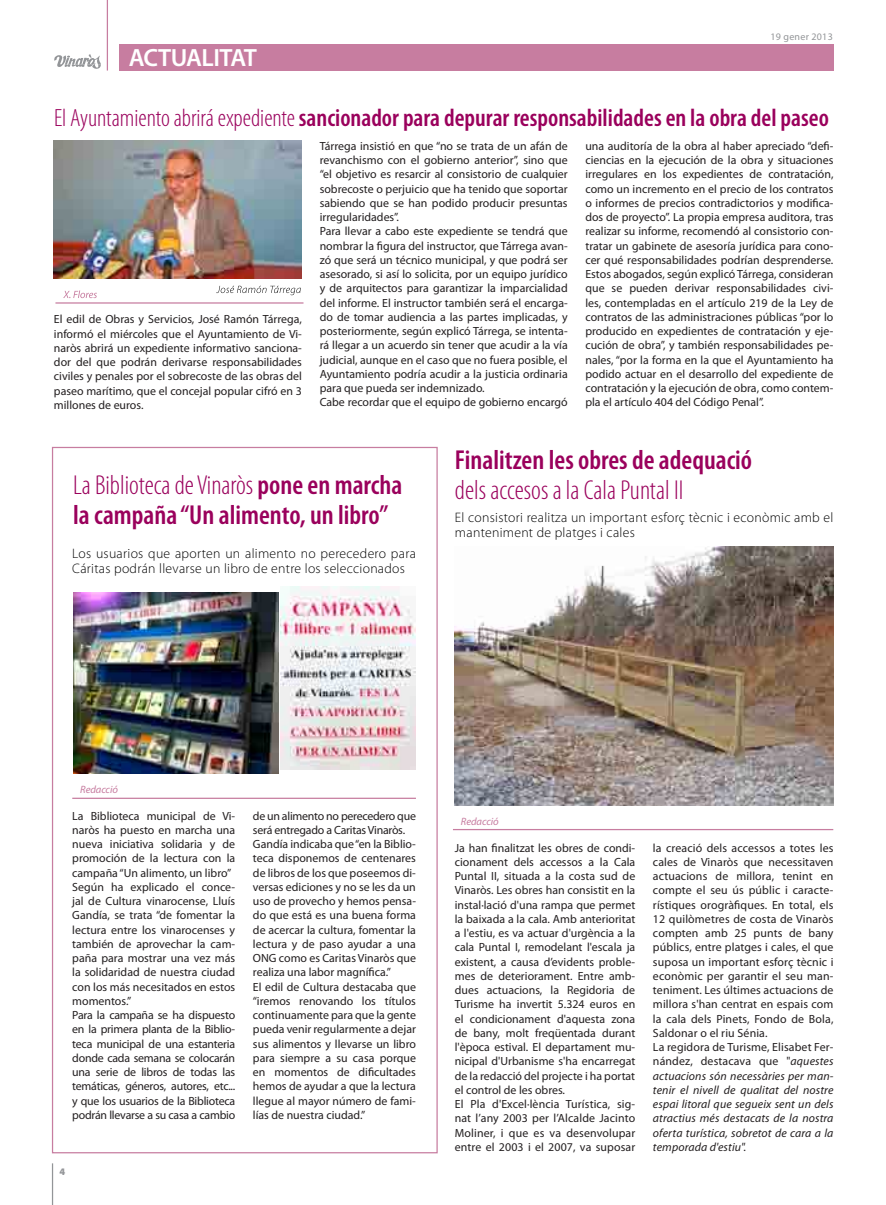
<style>
.page{position:relative;width:886px;height:1205px;background:#fff}
.page>*{position:absolute;margin:0;border:0;box-sizing:border-box;transform-origin:0 0}
.t1{font:600 condensed 27.5px/30px "Myriad Pro";color:#9a015c}
.t2{font:300 condensed 27.5px "Myriad Pro";color:#9a015c}
.t3{font:600 condensed 25px "Myriad Pro";color:#9a015c}
.t4{font:600 25px "Myriad Pro";letter-spacing:-.02em;color:#fff}
.t5{font:300 13.75px/15px "Myriad Pro";letter-spacing:.02em;color:#000}
.t6{font:11.88px/14.2px "Myriad Pro";color:#231f20}
.t7{font:italic 10.62px "Myriad Pro";letter-spacing:-.01em;color:#c77da0}
.t8{font:10px "Myriad Pro";letter-spacing:.025em;color:#939598}
.t9{font:900 10px "Myriad Pro";color:#939598}
.s1{font-weight:300}
.s2{font-style:italic}
</style>
<div class="page">
<hr style="left:52px;top:1163px;width:1px;height:42px;background:#939598">
<svg style="left:54px;top:54px;width:47px;height:15px"></svg>
<div style="left:119px;top:44px;width:714px;height:27px;background:#c77da0"></div>
<hr style="left:107px;top:0;width:1px;height:71px;background:#c77da0">
<hr style="left:453px;top:829px;width:380px;height:1px;background:#c77da0">
<hr style="left:72px;top:798px;width:344px;height:1px;background:#c77da0">
<svg style="left:63px;top:290px;width:34px;height:8px"></svg>
<hr style="left:55px;top:302px;width:248px;height:2px;background:#c77da0">
<img style="left:455px;top:546px;width:378px;height:259px">
<img style="left:54px;top:141px;width:247px;height:138px">
<img style="left:73px;top:593px;width:205px;height:180px">
<img style="left:281px;top:586px;width:135px;height:184px">
<svg style="left:216px;top:286px;width:85px;height:9px"></svg>
<h2 class="t4" style="left:129px;top:42px;width:130px">ACTUALITAT</h2>
<p class="t8" style="left:770px;top:31px;width:64px">19 gener 2013</p>
<h2 class="t3" style="left:54px;top:102px;width:776px"><span class="s1">El Ayuntamiento abrirá expediente</span> sancionador para depurar responsabilidades en la obra del paseo</h2>
<p class="t6" style="left:54px;top:312px;width:249px;text-align:justify">El edil de Obras y Servicios, José Ramón Tárrega, informó el miércoles que el Ayuntamiento de Vi&shy;naròs abrirá un expediente informativo sanciona&shy;dor del que podrán derivarse responsabilidades civiles y penales por el sobrecoste de las obras del paseo marítimo, que el concejal popular cifró en 3 millones de euros.</p>
<p class="t6" style="left:320px;top:138px;width:250px">Tárrega insistió en que “no se trata de un afán de revanchismo con el gobierno anterior”, sino que “el objetivo es resarcir al consistorio de cualquier sobrecoste o perjuicio que ha tenido que soportar sabiendo que se han podido producir presuntas irregularidades”.<br>Para llevar a cabo este expediente se tendrá que nombrar la figura del instructor, que Tárrega avan&shy;zó que será un técnico municipal, y que podrá ser asesorado, si así lo solicita, por un equipo jurídico y de arquitectos para garantizar la imparcialidad del informe. El instructor también será el encarga&shy;do de tomar audiencia a las partes implicadas, y posteriormente, según explicó Tárrega, se intenta&shy;rá llegar a un acuerdo sin tener que acudir a la vía judicial, aunque en el caso que no fuera posible, el Ayuntamiento podría acudir a la justicia ordinaria para que pueda ser indemnizado.<br>Cabe recordar que el equipo de gobierno encargó</p>
<p class="t6" style="left:585px;top:138px;width:249px;text-align:justify">una auditoría de la obra al haber apreciado “defi&shy;ciencias en la ejecución de la obra y situaciones irregulares en los expedientes de contratación, como un incremento en el precio de los contratos o informes de precios contradictorios y modifica&shy;dos de proyecto”. La propia empresa auditora, tras realizar su informe, recomendó al consistorio con&shy;tratar un gabinete de asesoría jurídica para cono&shy;cer qué responsabilidades podrían desprenderse.<br>Estos abogados, según explicó Tárrega, consideran que se pueden derivar responsabilidades civi&shy;les, contempladas en el artículo 219 de la Ley de contratos de las administraciones públicas “por lo producido en expedientes de contratación y eje&shy;cución de obra”, y también responsabilidades pe&shy;nales, “por la forma en la que el Ayuntamiento ha podido actuar en el desarrollo del expediente de contratación y la ejecución de obra, como contem&shy;pla el artículo 404 del Código Penal”.</p>
<h1 class="t1" style="left:73px;top:469px;width:331px"><span class="s1">La Biblioteca de Vinaròs</span> pone en marcha la campaña “Un alimento, un libro”</h1>
<p class="t5" style="left:72px;top:545px;width:345px">Los usuarios que aporten un alimento no perecedero para<br>Cáritas podrán llevarse un libro de entre los seleccionados</p>
<h1 class="t1" style="left:455px;top:445px;width:299px">Finalitzen les obres de adequació</h1>
<h1 class="t2" style="left:455px;top:474px;width:230px">dels accesos a la Cala Puntal II</h1>
<p class="t5" style="left:455px;top:510px;width:380px">El consistori realitza un important esforç tècnic i econòmic amb el manteniment de platges i cales</p>
<p class="t7" style="left:80px;top:783px;width:39px">Redacció</p>
<p class="t6" style="left:72px;top:808px;width:164px">La Biblioteca municipal de Vi&shy;naròs ha puesto en marcha una nueva iniciativa solidaria y de promoción de la lectura con la campaña “Un alimento, un libro”<br>Según ha explicado el conce&shy;jal de Cultura vinarocense, Lluís<br>Gandía, se trata “de fomentar la lectura entre los vinarocenses y también de aprovechar la cam&shy;paña para mostrar una vez más la solidaridad de nuestra ciudad con los más necesitados en estos momentos.”<br>Para la campaña se ha dispuesto en la primera planta de la Biblio&shy;teca municipal de una estanteria donde cada semana se colocarán una serie de libros de todas las temáticas, géneros, autores, etc... y que los usuarios de la Biblioteca podrán llevarse a su casa a cambio</p>
<p class="t6" style="left:253px;top:808px;width:164px">de un alimento no perecedero que será entregado a Caritas Vinaròs.<br>Gandía indicaba que “en la Biblio&shy;teca disponemos de centenares de libros de los que poseemos di&shy;versas ediciones y no se les da un uso de provecho y hemos pensa&shy;do que está es una buena forma de acercar la cultura, fomentar la lectura y de paso ayudar a una<br>ONG como es Caritas Vinaròs que realiza una labor magnífica.”<br>El edil de Cultura destacaba que “iremos renovando los títulos continuamente para que la gente pueda venir regularmente a dejar sus alimentos y llevarse un libro para siempre a su casa porque en momentos de dificultades hemos de ayudar a que la lectura llegue al mayor número de fami&shy;lías de nuestra ciudad.”</p>
<p class="t9" style="left:59px;top:1165px;width:7px">4</p>
<p class="t7" style="left:461px;top:814px;width:39px">Redacció</p>
<p class="t6" style="left:455px;top:840px;width:182px">Ja han finalitzat les obres de condi&shy;cionament dels accessos a la Cala Puntal II, situada a la costa sud de Vinaròs. Les obres han consistit en la instal·lació d'una rampa que permet la baixada a la cala. Amb anterioritat a l'estiu, es va actuar d'urgència a la cala Puntal I, remodelant l'escala ja existent, a causa d’evidents proble&shy;mes de deteriorament. Entre amb&shy;dues actuacions, la Regidoria de Turisme ha invertit 5.324 euros en el condicionament d'aquesta zona de bany, molt freqüentada durant l'època estival. El departament mu&shy;nicipal d'Urbanisme s'ha encarregat de la redacció del projecte i ha portat el control de les obres.<br>El Pla d'Excel·lència Turística, sig&shy;nat l’any 2003 per l’Alcalde Jacinto Moliner, i que es va desenvolupar entre el 2003 i el 2007, va suposar</p>
<p class="t6" style="left:653px;top:840px;width:182px">la creació dels accessos a totes les cales de Vinaròs que necessitaven actuacions de millora, tenint en compte el seu ús públic i caracte&shy;rístiques orogràfiques. En total, els 12 quilòmetres de costa de Vinaròs compten amb 25 punts de bany públics, entre platges i cales, el que suposa un important esforç tècnic i econòmic per garantir el seu man&shy;teniment. Les últimes actuacions de millora s'han centrat en espais com la cala dels Pinets, Fondo de Bola, Saldonar o el riu Sénia.<br>La regidora de Turisme, Elisabet Fer&shy;nández, destacava que "<span class="s2">aquestes actuacions són necessàries per man&shy;tenir el nivell de qualitat del nostre espai litoral que segueix sent un dels atractius més destacats de la nostra oferta turística, sobretot de cara a la temporada d'estiu".</span></p>
</div>
